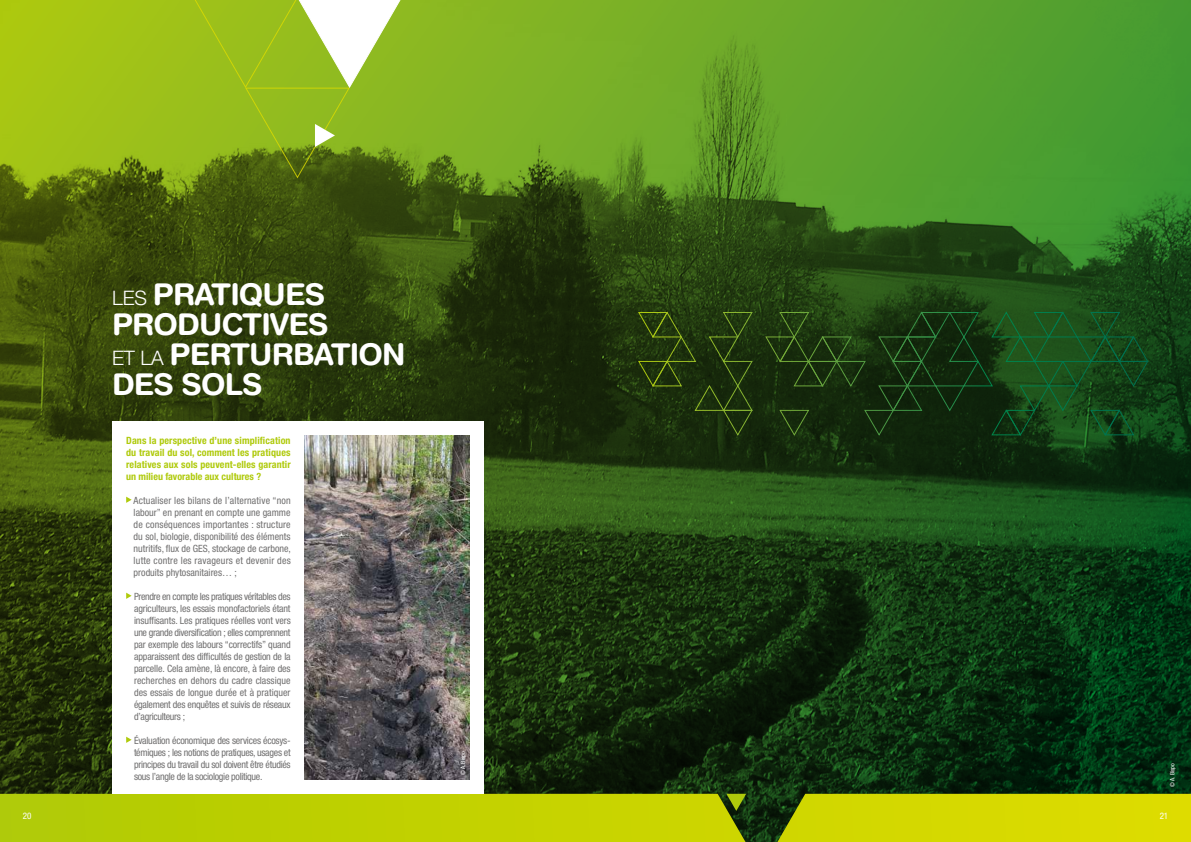
<style>
.page{position:relative;width:1191px;height:842px;background:#fff}
.page>*{position:absolute;margin:0;border:0;box-sizing:border-box;transform-origin:0 0}
.t1{font:700 30px/30px "Helvetica Rounded";letter-spacing:-.03em;color:#fff}
.t2{font:condensed 10px/12px "Helvetica Neue";letter-spacing:-.025em;color:#706f6f;text-align:justify}
.t3{font:700 condensed 10px/12px "Helvetica Neue";color:#afca0b;text-align:justify}
.t4{font:condensed 9px "Helvetica Neue";color:#fff}
.t5{font:condensed 6px "Helvetica Neue";color:#fff}
.s1{font-family:"Helvetica Neue";font-weight:300;font-size:20px}
</style>
<div class="page">
<img style="left:0;top:0;width:1191px;height:794px">
<svg style="left:764px;top:311px;width:385px;height:126px;background:#173c14"></svg>
<svg style="left:637px;top:311px;width:116px;height:126px;background:#22380e"></svg>
<svg style="left:0;top:794px;width:1191px;height:48px;background:#bfcb01"></svg>
<svg style="left:726px;top:794px;width:20px;height:17px"></svg>
<div style="left:112px;top:422px;width:371px;height:372px;background:#fff"></div>
<svg style="left:126px;top:497px;width:6px;height:6px"></svg>
<svg style="left:126px;top:593px;width:6px;height:6px"></svg>
<svg style="left:126px;top:737px;width:6px;height:6px"></svg>
<img style="left:305px;top:436px;width:164px;height:344px">
<svg style="left:186px;top:0;width:223px;height:179px;background:#96b836"></svg>
<h1 class="t1" style="left:112px;top:278px;width:295px"><span class="s1">LES</span> PRATIQUES<br>PRODUCTIVES<br><span class="s1">ET LA</span> PERTURBATION<br>DES SOLS</h1>
<p class="t3" style="left:126px;top:434px;width:166px">Dans la perspective d’une simplification du travail du sol, comment les pratiques relatives aux sols peuvent-elles garantir un milieu favorable aux cultures ?</p>
<p class="t2" style="left:134px;top:494px;width:159px">Actualiser les bilans de l’alternative “non labour” en prenant en compte une gamme de conséquences importantes : structure du sol, biologie, disponibilité des éléments nutritifs, flux de GES, stockage de carbone, lutte contre les ravageurs et devenir des produits phytosanitaires… ;</p>
<p class="t2" style="left:134px;top:590px;width:158px">Prendre en compte les pratiques véritables des agriculteurs, les essais monofactoriels étant insuffisants. Les pratiques réelles vont vers une grande diversification ; elles comprennent par exemple des labours “correctifs” quand apparaissent des difficultés de gestion de la parcelle. Cela amène, là encore, à faire des recherches en dehors du cadre classique des essais de longue durée et à pratiquer également des enquêtes et suivis de réseaux d’agriculteurs ;</p>
<p class="t2" style="left:134px;top:734px;width:158px">Évaluation économique des services écosys&shy;témiques ; les notions de pratiques, usages et principes du travail du sol doivent être étudiés sous l’angle de la sociologie politique.</p>
<p class="t5" style="left:459px;top:775px;width:25px;rotate:-90deg">© A. Bispo</p>
<p class="t5" style="left:1168px;top:787px;width:25px;rotate:-90deg">© A. Bispo</p>
<p class="t4" style="left:23px;top:811px;width:10px">20</p>
<p class="t4" style="left:1159px;top:811px;width:10px">21</p>
</div>
